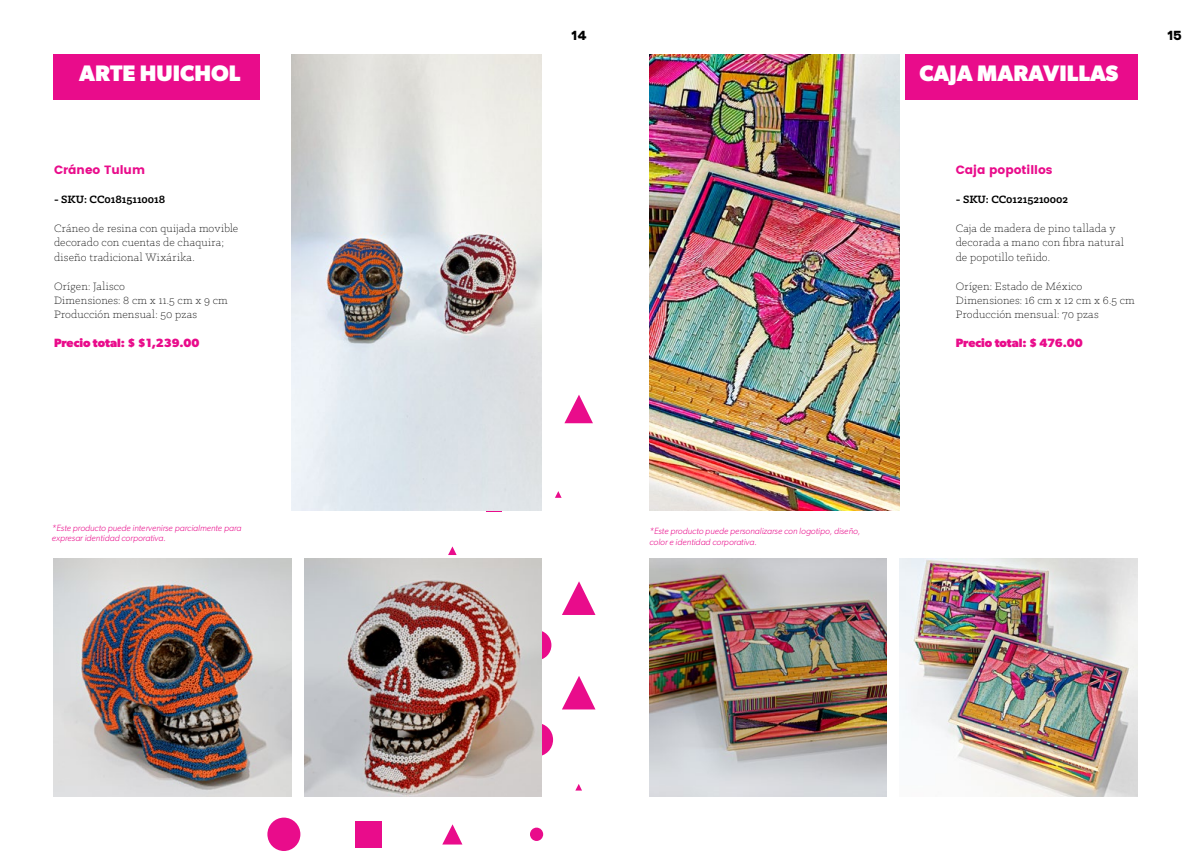
<style>
.page{position:relative;width:1191px;height:851px;background:#fff}
.page>*{position:absolute;margin:0;border:0;box-sizing:border-box;transform-origin:0 0}
.t1{font:700 22.5px "Gibson";color:#fff}
.t2{font:800 13.5px "AXIS";color:#000}
.t3{font:300 12px/14.4px "Klinic Slab";letter-spacing:.015em;color:#000}
.t4{font:700 12px "Gibson";color:#e90c8b}
.t5{font:700 12px "Klinic Slab";color:#000}
.t6{font:12px "Poppins";color:#e90c8b}
.t7{font:italic 300 9px/10.8px "Gibson";color:#e90c8b}
</style>
<div class="page">
<svg style="left:555px;top:491px;width:6px;height:6px"></svg>
<svg style="left:448px;top:546px;width:8px;height:9px"></svg>
<svg style="left:522px;top:630px;width:29px;height:30px"></svg>
<svg style="left:520px;top:723px;width:33px;height:33px"></svg>
<div style="left:267px;top:817px;width:33px;height:33px;background:#e90c8b;border-radius:50%"></div>
<div style="left:355px;top:820px;width:26px;height:27px;background:#e90c8b"></div>
<svg style="left:442px;top:824px;width:20px;height:20px"></svg>
<div style="left:530px;top:827px;width:13px;height:13px;background:#e90c8b;border-radius:50%"></div>
<svg style="left:564px;top:395px;width:29px;height:28px"></svg>
<div style="left:486px;top:495px;width:16px;height:16px;background:#e1e5ea"></div>
<svg style="left:562px;top:581px;width:33px;height:34px"></svg>
<svg style="left:562px;top:676px;width:33px;height:33px"></svg>
<svg style="left:575px;top:784px;width:7px;height:6px"></svg>
<img style="left:291px;top:54px;width:251px;height:456px">
<img style="left:54px;top:558px;width:237px;height:238px">
<img style="left:304px;top:558px;width:237px;height:238px">
<div style="left:54px;top:54px;width:206px;height:45px;background:#e90c8b"></div>
<img style="left:649px;top:54px;width:251px;height:456px">
<div style="left:905px;top:54px;width:232px;height:45px;background:#e90c8b"></div>
<img style="left:649px;top:558px;width:238px;height:238px">
<img style="left:900px;top:558px;width:237px;height:238px">
<p class="t2" style="left:571px;top:26px;width:17px">14</p>
<p class="t2" style="left:1167px;top:26px;width:16px">15</p>
<h1 class="t1" style="left:79px;top:60px;width:163px">ARTE HUICHOL</h1>
<h1 class="t1" style="left:919px;top:60px;width:201px">CAJA MARAVILLAS</h1>
<p class="t6" style="left:54px;top:163px;width:93px">Cráneo Tulum</p>
<p class="t5" style="left:54px;top:191px;width:113px">- SKU: CC01815110018</p>
<p class="t3" style="left:54px;top:220px;width:186px">Cráneo de resina con quijada movible decorado con cuentas de chaquira; diseño tradicional Wixárika.</p>
<p class="t3" style="left:54px;top:278px;width:175px">Orígen: Jalisco<br>Dimensiones: 8 cm x 11.5 cm x 9 cm<br>Producción mensual: 50 pzas</p>
<p class="t4" style="left:54px;top:336px;width:147px">Precio total: $ $1,239.00</p>
<p class="t7" style="left:52px;top:522px;width:191px">*Este producto puede intervenirse parcialmente para expresar identidad corporativa.</p>
<p class="t7" style="left:649px;top:525px;width:212px">*Este producto puede personalizarse con logotipo, diseño, color e identidad corporativa.</p>
<p class="t6" style="left:955px;top:163px;width:98px">Caja popotillos</p>
<p class="t5" style="left:955px;top:191px;width:114px">- SKU: CC01215210002</p>
<p class="t3" style="left:955px;top:220px;width:170px">Caja de madera de pino tallada y decorada a mano con fibra natural de popotillo teñido.</p>
<p class="t3" style="left:955px;top:278px;width:180px">Orígen: Estado de México<br>Dimensiones: 16 cm x 12 cm x 6.5 cm<br>Producción mensual: 70 pzas</p>
<p class="t4" style="left:955px;top:336px;width:128px">Precio total: $ 476.00</p>
</div>
